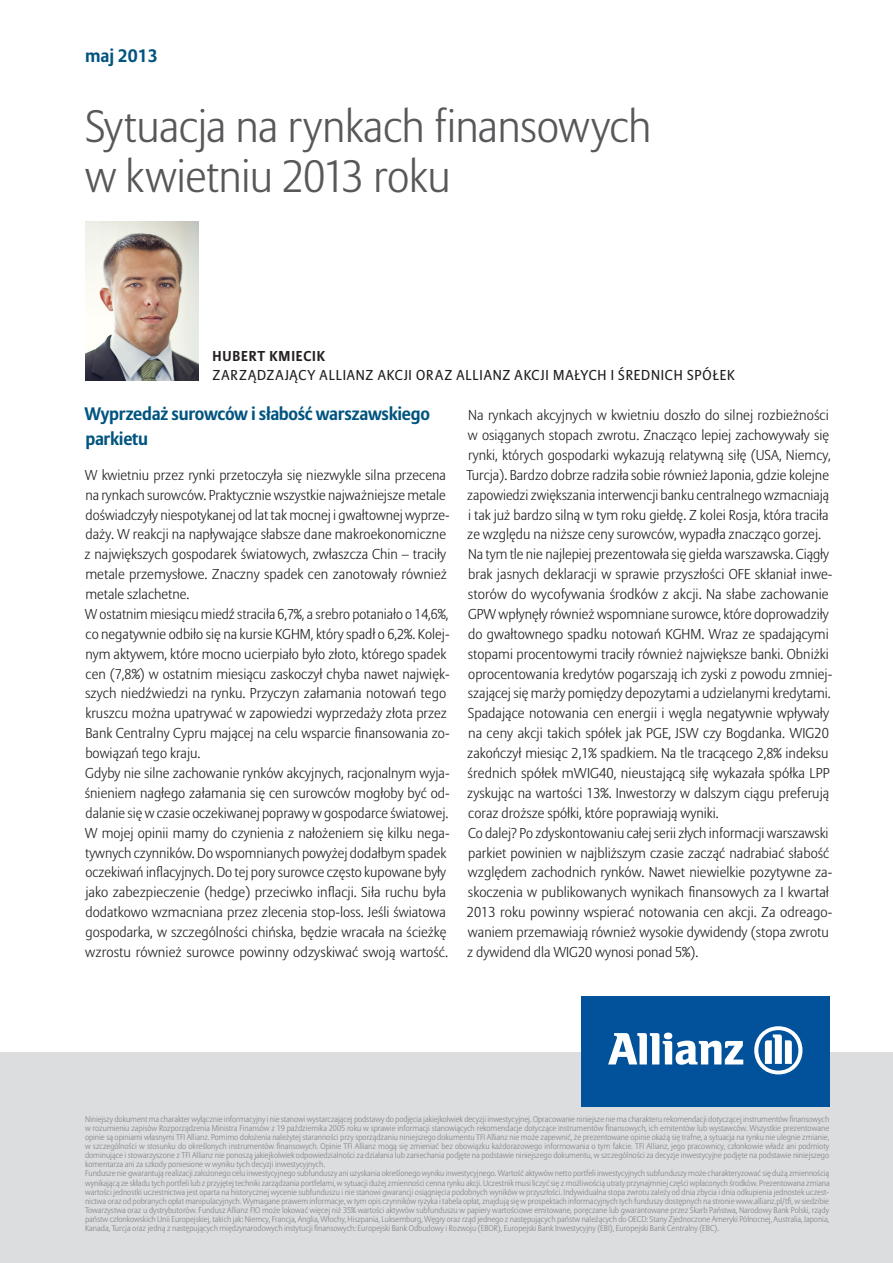
<style>
.page{position:relative;width:893px;height:1263px;background:#fff}
.page>*{position:absolute;margin:0;border:0;box-sizing:border-box;transform-origin:0 0}
.t1{font:300 45px/49.7px "Allianz Sans CE";letter-spacing:-.015em;color:#57585a}
.t2{font:700 18px/24.9px "Allianz Sans CE";letter-spacing:-.015em;color:#005480}
.t3{font:300 14.25px/20px "Allianz Sans CE";color:#231f20}
.t4{font:14.25px "Allianz Sans CE";letter-spacing:.055em;color:#231f20}
.t5{font:700 14.25px "Allianz Sans CE";letter-spacing:.06em;color:#231f20}
.t6{font:300 8.25px/9.1px "Allianz Sans CE";letter-spacing:-.005em;color:#808285}
</style>
<div class="page">
<div style="left:0;top:1052px;width:893px;height:211px;background:#dcdddf"></div>
<div style="left:581px;top:996px;width:248px;height:110px;background:#01529a"></div>
<svg style="left:608px;top:1032px;width:135px;height:33px"></svg>
<svg style="left:754px;top:1026px;width:48px;height:48px"></svg>
<img style="left:85px;top:221px;width:114px;height:159px">
<p class="t2" style="left:85px;top:44px;width:74px">maj 2013</p>
<h1 class="t1" style="left:85px;top:103px;width:568px">Sytuacja na rynkach finansowych w kwietniu 2013 roku</h1>
<p class="t5" style="left:213px;top:346px;width:113px">Hubert Kmiecik</p>
<p class="t4" style="left:213px;top:367px;width:523px">ZARZĄDZAJĄCY ALLIANZ AKCJI ORAZ ALLIANZ AKCJI MAŁYCH I ŚREDNICH SPÓŁEK</p>
<p class="t2" style="left:84px;top:402px;width:347px">Wyprzedaż surowców i słabość warszawskiego parkietu</p>
<p class="t3" style="left:85px;top:466px;width:367px">W kwietniu przez rynki przetoczyła się niezwykle silna przecena na rynkach surowców. Praktycznie wszystkie najważniejsze metale doświadczyły niespotykanej od lat tak mocnej i gwałtownej wyprze&shy;daży. W reakcji na napływające słabsze dane makroekonomiczne z największych gospodarek światowych, zwłaszcza Chin – traciły metale przemysłowe. Znaczny spadek cen zanotowały również metale szlachetne.<br>W ostatnim miesiącu miedź straciła 6,7%, a srebro potaniało o 14,6%, co negatywnie odbiło się na kursie KGHM, który spadł o 6,2%. Kolej&shy;nym aktywem, które mocno ucierpiało było złoto, którego spadek cen (7,8%) w ostatnim miesiącu zaskoczył chyba nawet najwięk&shy;szych niedźwiedzi na rynku. Przyczyn załamania notowań tego kruszcu można upatrywać w zapowiedzi wyprzedaży złota przez Bank Centralny Cypru mającej na celu wsparcie finansowania zo&shy;bowiązań tego kraju.<br>Gdyby nie silne zachowanie rynków akcyjnych, racjonalnym wyja&shy;śnieniem nagłego załamania się cen surowców mogłoby być od&shy;dalanie się w czasie oczekiwanej poprawy w gospodarce światowej.<br>W mojej opinii mamy do czynienia z nałożeniem się kilku nega&shy;tywnych czynników. Do wspomnianych powyżej dodałbym spadek oczekiwań inflacyjnych. Do tej pory surowce często kupowane były jako zabezpieczenie (hedge) przeciwko inflacji. Siła ruchu była dodatkowo wzmacniana przez zlecenia stop-loss. Jeśli światowa gospodarka, w szczególności chińska, będzie wracała na ścieżkę wzrostu również surowce powinny odzyskiwać swoją wartość.</p>
<p class="t3" style="left:466px;top:406px;width:368px">Na rynkach akcyjnych w kwietniu doszło do silnej rozbieżności w osiąganych stopach zwrotu. Znacząco lepiej zachowywały się rynki, których gospodarki wykazują relatywną siłę (USA, Niemcy, Turcja). Bardzo dobrze radziła sobie również Japonia, gdzie kolejne zapowiedzi zwiększania interwencji banku centralnego wzmacniają i tak już bardzo silną w tym roku giełdę. Z kolei Rosja, która traciła ze względu na niższe ceny surowców, wypadła znacząco gorzej.<br>Na tym tle nie najlepiej prezentowała się giełda warszawska. Ciągły brak jasnych deklaracji w sprawie przyszłości OFE skłaniał inwe&shy;storów do wycofywania środków z akcji. Na słabe zachowanie GPW wpłynęły również wspomniane surowce, które doprowadziły do gwałtownego spadku notowań KGHM. Wraz ze spadającymi stopami procentowymi traciły również największe banki. Obniżki oprocentowania kredytów pogarszają ich zyski z powodu zmniej&shy;szającej się marży pomiędzy depozytami a udzielanymi kredytami.<br>Spadające notowania cen energii i węgla negatywnie wpływały na ceny akcji takich spółek jak PGE, JSW czy Bogdanka. WIG20 zakończył miesiąc 2,1% spadkiem. Na tle tracącego 2,8% indeksu średnich spółek mWIG40, nieustającą siłę wykazała spółka LPP zyskując na wartości 13%. Inwestorzy w dalszym ciągu preferują coraz droższe spółki, które poprawiają wyniki.<br>Co dalej? Po zdyskontowaniu całej serii złych informacji warszawski parkiet powinien w najbliższym czasie zacząć nadrabiać słabość względem zachodnich rynków. Nawet niewielkie pozytywne za&shy;skoczenia w publikowanych wynikach finansowych za I kwartał 2013 roku powinny wspierać notowania cen akcji. Za odreago&shy;waniem przemawiają również wysokie dywidendy (stopa zwrotu z dywidend dla WIG20 wynosi ponad 5%).</p>
<p class="t6" style="left:85px;top:1114px;width:746px">Niniejszy dokument ma charakter wyłącznie informacyjny i nie stanowi wystarczającej podstawy do podjęcia jakiejkolwiek decyzji inwestycyjnej. Opracowanie niniejsze nie ma charakteru rekomendacji dotyczącej instrumentów finansowych w rozumieniu zapisów Rozporządzenia Ministra Finansów z 19 października 2005 roku w sprawie informacji stanowiących rekomendacje dotyczące instrumentów finansowych, ich emitentów lub wystawców. Wszystkie prezentowane opinie są opiniami własnymi TFI Allianz. Pomimo dołożenia należytej staranności przy sporządzaniu niniejszego dokumentu TFI Allianz nie może zapewnić, że prezentowane opinie okażą się trafne, a sytuacja na rynku nie ulegnie zmianie, w szczególności w stosunku do określonych instrumentów finansowych. Opinie TFI Allianz mogą się zmieniać bez obowiązku każdorazowego informowania o tym fakcie. TFI Allianz, jego pracownicy, członkowie władz ani podmioty dominujące i stowarzyszone z TFI Allianz nie ponoszą jakiejkolwiek odpowiedzialności za działania lub zaniechania podjęte na podstawie niniejszego dokumentu, w szczególności za decyzje inwestycyjne podjęte na podstawie niniejszego komentarza ani za szkody poniesione w wyniku tych decyzji inwestycyjnych.<br>Fundusze nie gwarantują realizacji założonego celu inwestycyjnego subfunduszy ani uzyskania określonego wyniku inwestycyjnego. Wartość aktywów netto portfeli inwestycyjnych subfunduszy może charakteryzować się dużą zmiennością wynikającą ze składu tych portfeli lub z przyjętej techniki zarządzania portfelami, w sytuacji dużej zmienności cenna rynku akcji. Uczestnik musi liczyć się z możliwością utraty przynajmniej części wpłaconych środków. Prezentowana zmiana wartości jednostki uczestnictwa jest oparta na historycznej wycenie subfunduszu i nie stanowi gwarancji osiągnięcia podobnych wyników w przyszłości. Indywidualna stopa zwrotu zależy od dnia zbycia i dnia odkupienia jednostek uczest&shy;nictwa oraz od pobranych opłat manipulacyjnych. Wymagane prawem informacje, w tym opis czynników ryzyka i tabela opłat, znajdują się w prospektach informacyjnych tych funduszy dostępnych na stronie www.allianz.pl/tfi, w siedzibie Towarzystwa oraz u dystrybutorów. Fundusz Allianz FIO może lokować więcej niż 35% wartości aktywów subfunduszu w papiery wartościowe emitowane, poręczane lub gwarantowane przez Skarb Państwa, Narodowy Bank Polski, rządy państw członkowskich Unii Europejskiej, takich jak: Niemcy, Francja, Anglia, Włochy, Hiszpania, Luksemburg, Węgry oraz rząd jednego z następujących państw należących do OECD: Stany Zjednoczone Ameryki Północnej, Australia, Japonia, Kanada, Turcja oraz jedną z następujących międzynarodowych instytucji finansowych: Europejski Bank Odbudowy i Rozwoju (EBOR), Europejski Bank Inwestycyjny (EBI), Europejski Bank Centralny (EBC).</p>
</div>
